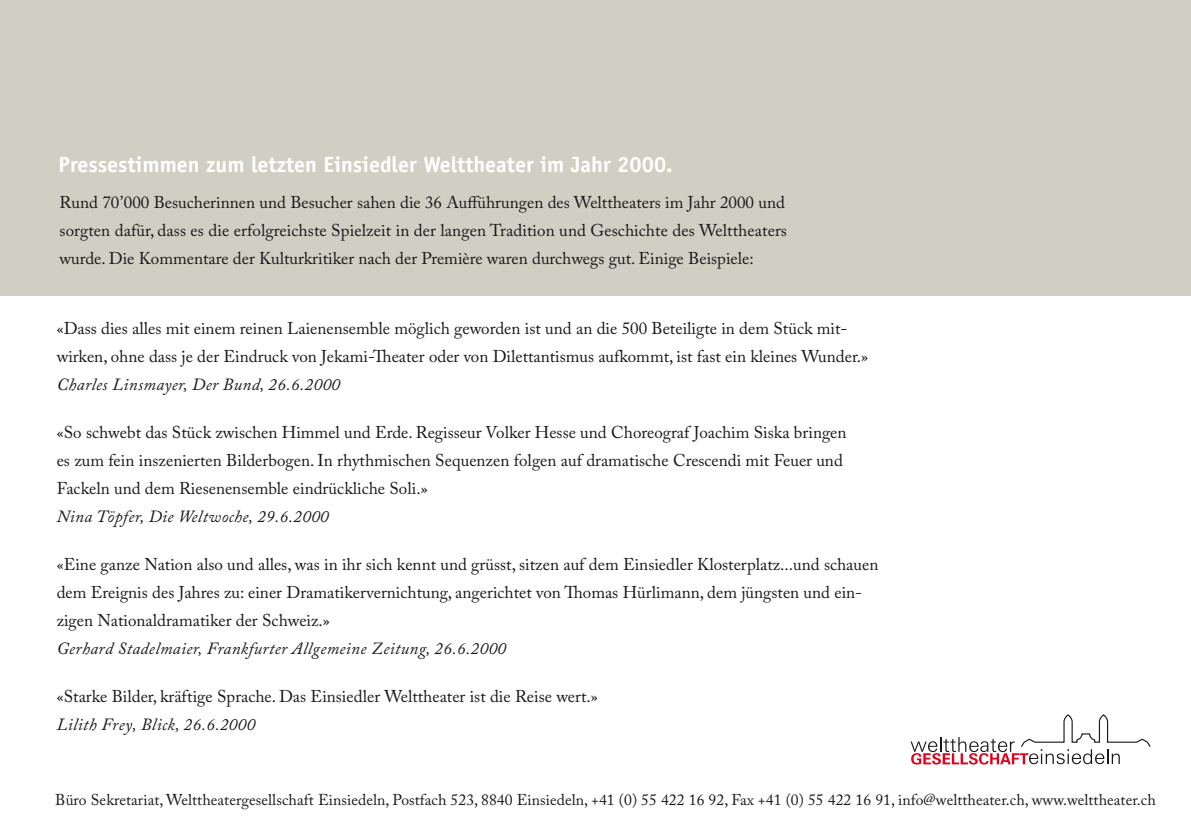
<style>
.page{position:relative;width:1191px;height:840px;background:#fff}
.page>*{position:absolute;margin:0;border:0;box-sizing:border-box;transform-origin:0 0}
.t1{font:700 22px "Officina Sans";color:#fff}
.t2{font:17px/28px "Adobe Caslon Pro";color:#1a171b}
.t3{font:italic 17px "Adobe Caslon Pro";letter-spacing:.025em;color:#1a171b}
.t4{font:15.6px "Adobe Caslon Pro";letter-spacing:.005em;color:#1a171b}
</style>
<div class="page">
<div style="left:0;top:0;width:1191px;height:295px;background:#d0cfc3"></div>
<svg style="left:910px;top:714px;width:240px;height:50px"></svg>
<p class="t1" style="left:59px;top:156px;width:615px">Pressestimmen zum letzten Einsiedler Welttheater im Jahr 2000.</p>
<p class="t2" style="left:60px;top:190px;width:729px">Rund 70’000 Besucherinnen und Besucher sahen die 36 Aufführungen des Welttheaters im Jahr 2000 und sorgten dafür, dass es die erfolgreichste Spielzeit in der langen Tradition und Geschichte des Welttheaters wurde. Die Kommentare der Kulturkritiker nach der Première waren durchwegs gut. Einige Beispiele:</p>
<p class="t2" style="left:57px;top:316px;width:813px">«Dass dies alles mit einem reinen Laienensemble möglich geworden ist und an die 500 Beteiligte in dem Stück mit&shy;wirken, ohne dass je der Eindruck von Jekami-Theater oder von Dilettantismus aufkommt, ist fast ein kleines Wunder.»</p>
<p class="t3" style="left:57px;top:378px;width:285px">Charles Linsmayer, Der Bund, 26.6.2000</p>
<p class="t2" style="left:57px;top:420px;width:791px">«So schwebt das Stück zwischen Himmel und Erde. Regisseur Volker Hesse und Choreograf Joachim Siska bringen es zum fein inszenierten Bilderbogen. In rhythmischen Sequenzen folgen auf dramatische Crescendi mit Feuer und<br>Fackeln und dem Riesenensemble eindrückliche Soli.»</p>
<p class="t3" style="left:57px;top:510px;width:273px">Nina Töpfer, Die Weltwoche, 29.6.2000</p>
<p class="t2" style="left:57px;top:552px;width:823px">«Eine ganze Nation also und alles, was in ihr sich kennt und grüsst, sitzen auf dem Einsiedler Klosterplatz...und schauen dem Ereignis des Jahres zu: einer Dramatikervernichtung, angerichtet von Thomas Hürlimann, dem jüngsten und ein&shy;zigen Nationaldramatiker der Schweiz.»</p>
<p class="t3" style="left:57px;top:642px;width:451px">Gerhard Stadelmaier, Frankfurter Allgemeine Zeitung, 26.6.2000</p>
<p class="t2" style="left:57px;top:684px;width:543px">«Starke Bilder, kräftige Sprache. Das Einsiedler Welttheater ist die Reise wert.»</p>
<p class="t3" style="left:57px;top:718px;width:200px">Lilith Frey, Blick, 26.6.2000</p>
<p class="t4" style="left:55px;top:793px;width:1102px">Büro Sekretariat, Welttheatergesellschaft Einsiedeln, Postfach 523, 8840 Einsiedeln, +41 (0) 55 422 16 92, Fax +41 (0) 55 422 16 91, info@welttheater.ch, www.welttheater.ch</p>
</div>
